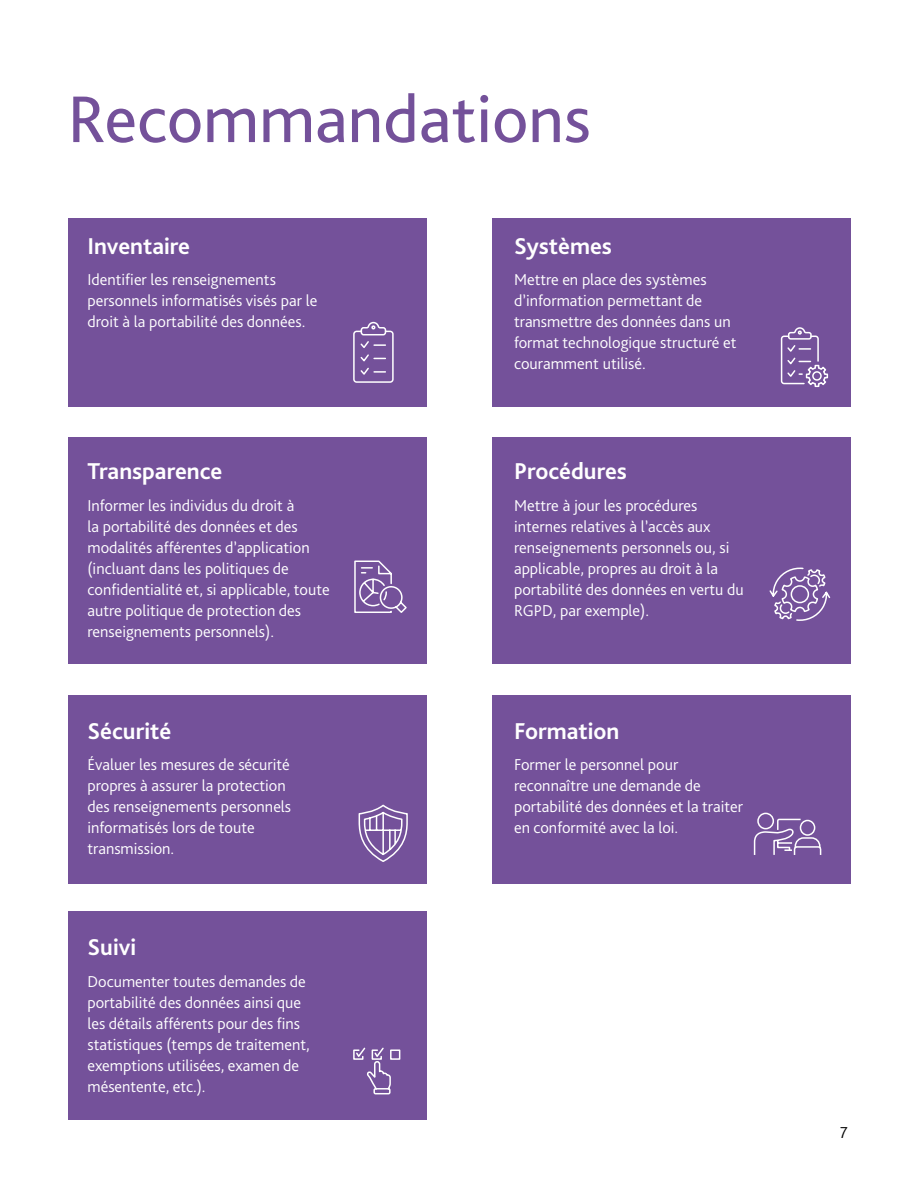
<style>
.page{position:relative;width:918px;height:1188px;background:#fff}
.page>*{position:absolute;margin:0;border:0;box-sizing:border-box;transform-origin:0 0}
.t1{font:69px "GWLG Bliss";color:#74519a}
.t2{font:700 24px "GWLG Bliss";color:#fff}
.t3{font:300 16.5px/21px "GWLG Bliss";color:#fff}
.t4{font:300 16.5px "GWLG Bliss";color:#000}
</style>
<div class="page">
<div style="left:68px;top:218px;width:359px;height:188px;background:#74519a"></div>
<div style="left:68px;top:437px;width:359px;height:227px;background:#74519a"></div>
<div style="left:68px;top:696px;width:359px;height:188px;background:#74519a"></div>
<div style="left:68px;top:912px;width:359px;height:208px;background:#74519a"></div>
<div style="left:492px;top:218px;width:358px;height:188px;background:#74519a"></div>
<div style="left:492px;top:437px;width:358px;height:227px;background:#74519a"></div>
<div style="left:492px;top:696px;width:358px;height:188px;background:#74519a"></div>
<svg style="left:354px;top:560px;width:53px;height:53px"></svg>
<svg style="left:358px;top:804px;width:50px;height:58px"></svg>
<svg style="left:753px;top:812px;width:69px;height:43px"></svg>
<svg style="left:353px;top:321px;width:41px;height:62px"></svg>
<svg style="left:780px;top:327px;width:49px;height:61px"></svg>
<svg style="left:353px;top:1047px;width:48px;height:48px"></svg>
<svg style="left:769px;top:567px;width:62px;height:54px"></svg>
<h1 class="t1" style="left:68px;top:76px;width:525px">Recommandations</h1>
<h2 class="t2" style="left:87px;top:231px;width:104px">Inventaire</h2>
<p class="t3" style="left:87px;top:269px;width:231px">Identifier les renseignements personnels informatisés visés par le droit à la portabilité des données.</p>
<h2 class="t2" style="left:87px;top:457px;width:136px">Transparence</h2>
<p class="t3" style="left:87px;top:495px;width:244px">Informer les individus du droit à<br>la portabilité des données et des modalités afférentes d’application (incluant dans les politiques de confidentialité et, si applicable, toute autre politique de protection des renseignements personnels).</p>
<h2 class="t2" style="left:87px;top:716px;width:85px">Sécurité</h2>
<p class="t3" style="left:87px;top:754px;width:205px">Évaluer les mesures de sécurité propres à assurer la protection des renseignements personnels informatisés lors de toute transmission.</p>
<h2 class="t2" style="left:87px;top:932px;width:50px">Suivi</h2>
<p class="t3" style="left:87px;top:971px;width:224px">Documenter toutes demandes de portabilité des données ainsi que les détails afférents pour des fins statistiques (temps de traitement, exemptions utilisées, examen de mésentente, etc.).</p>
<h2 class="t2" style="left:514px;top:231px;width:99px">Systèmes</h2>
<p class="t3" style="left:514px;top:269px;width:224px">Mettre en place des systèmes d’information permettant de transmettre des données dans un format technologique structuré et couramment utilisé.</p>
<h2 class="t2" style="left:514px;top:457px;width:114px">Procédures</h2>
<p class="t3" style="left:514px;top:495px;width:231px">Mettre à jour les procédures internes relatives à l’accès aux renseignements personnels ou, si applicable, propres au droit à la portabilité des données en vertu du<br>RGPD, par exemple).</p>
<h2 class="t2" style="left:514px;top:716px;width:107px">Formation</h2>
<p class="t3" style="left:514px;top:754px;width:230px">Former le personnel pour reconnaître une demande de portabilité des données et la traiter en conformité avec la loi.</p>
<p class="t4" style="left:840px;top:1122px;width:9px">7</p>
</div>
